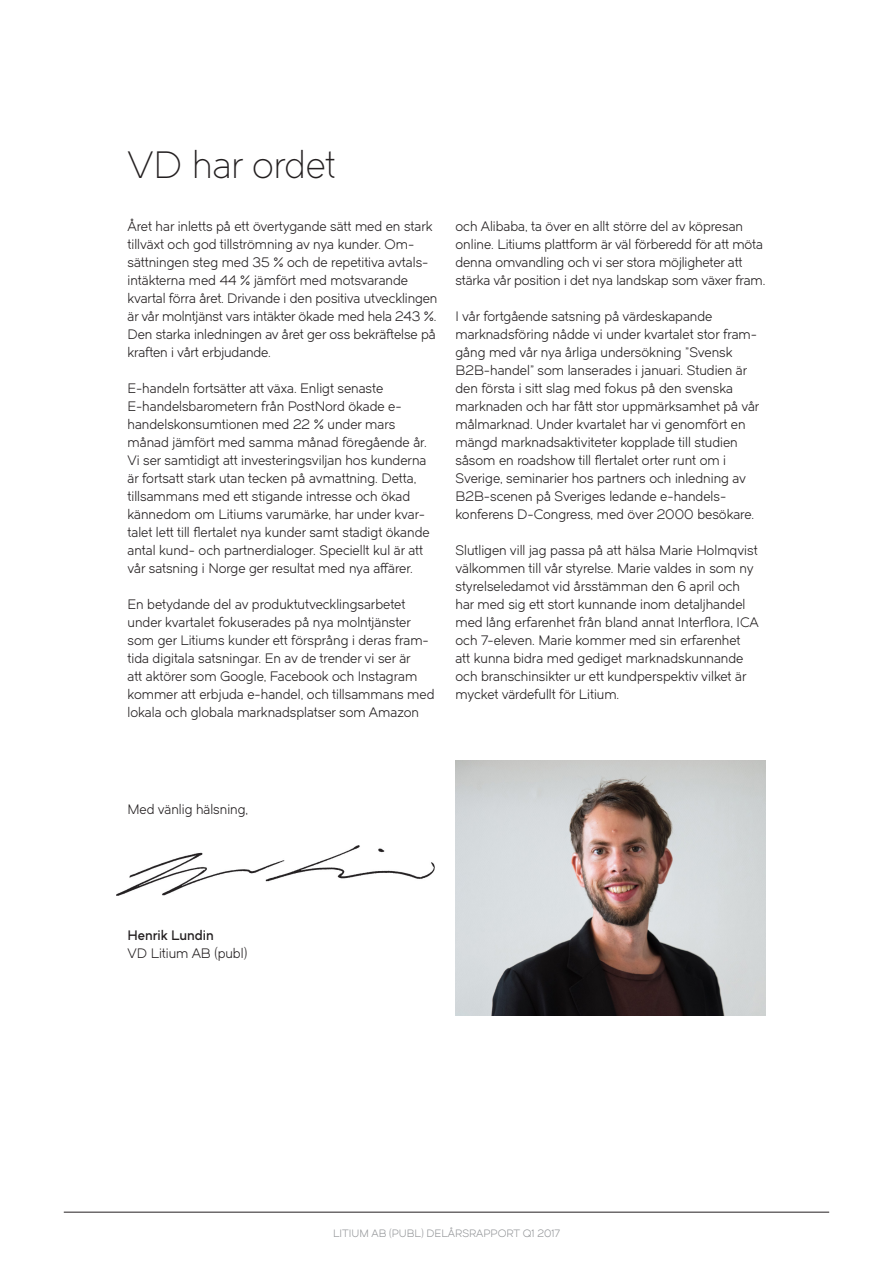
<style>
.page{position:relative;width:893px;height:1263px;background:#fff}
.page>*{position:absolute;margin:0;border:0;box-sizing:border-box;transform-origin:0 0}
.t1{font:37.5px "Dual 300";color:#231f20}
.t2{font:13.5px/18px "Dual 400";color:#231f20}
.t3{font:13.5px "Dual 600";color:#231f20}
.t4{font:10.5px "Dual 400";color:#939598}
</style>
<div class="page">
<hr style="left:64px;top:1212px;width:765px;height:1px;background:#231f20">
<img style="left:455px;top:761px;width:310px;height:255px">
<img style="left:116px;top:845px;width:319px;height:50px">
<p class="t1" style="left:128px;top:143px;width:209px">VD har ordet</p>
<p class="t2" style="left:128px;top:217px;width:307px">Året har inletts på ett övertygande sätt med en stark</p>
<p class="t2" style="left:128px;top:235px;width:288px">tillväxt och god tillströmning av nya kunder. Om-</p>
<p class="t2" style="left:128px;top:253px;width:302px">sättningen steg med 35 % och de repetitiva avtals&shy;intäkterna med 44 % jämfört med motsvarande</p>
<p class="t2" style="left:128px;top:289px;width:311px">kvartal förra året. Drivande i den positiva utvecklingen är vår molntjänst vars intäkter ökade med hela 243 %.<br>Den starka inledningen av året ger oss bekräftelse på kraften i vårt erbjudande.</p>
<p class="t2" style="left:128px;top:379px;width:257px">E-handeln fortsätter att växa. Enligt senaste</p>
<p class="t2" style="left:128px;top:397px;width:276px">E-handelsbarometern från PostNord ökade e-</p>
<p class="t2" style="left:128px;top:415px;width:304px">handelskonsumtionen med 22 % under mars månad jämfört med samma månad föregående år.<br>Vi ser samtidigt att investeringsviljan hos kunderna är fortsatt stark utan tecken på avmattning. Detta, tillsammans med ett stigande intresse och ökad kännedom om Litiums varumärke, har under kvar&shy;talet lett till flertalet nya kunder samt stadigt ökande antal kund- och partnerdialoger. Speciellt kul är att vår satsning i Norge ger resultat med nya affärer.</p>
<p class="t2" style="left:128px;top:595px;width:308px">En betydande del av produktutvecklingsarbetet under kvartalet fokuserades på nya molntjänster som ger Litiums kunder ett försprång i deras fram&shy;tida digitala satsningar. En av de trender vi ser är<br>att aktörer som Google, Facebook och Instagram kommer att erbjuda e-handel, och tillsammans med lokala och globala marknadsplatser som Amazon</p>
<p class="t2" style="left:455px;top:217px;width:311px">och Alibaba, ta över en allt större del av köpresan online. Litiums plattform är väl förberedd för att möta denna omvandling och vi ser stora möjligheter att stärka vår position i det nya landskap som växer fram.</p>
<p class="t2" style="left:455px;top:307px;width:303px">I vår fortgående satsning på värdeskapande marknadsföring nådde vi under kvartalet stor fram&shy;gång med vår nya årliga undersökning ”Svensk B2B-handel” som lanserades i januari. Studien är</p>
<p class="t2" style="left:455px;top:379px;width:305px">den första i sitt slag med fokus på den svenska marknaden och har fått stor uppmärksamhet på vår</p>
<p class="t2" style="left:455px;top:415px;width:292px">målmarknad. Under kvartalet har vi genomfört en</p>
<p class="t2" style="left:455px;top:433px;width:284px">mängd marknadsaktiviteter kopplade till studien</p>
<p class="t2" style="left:455px;top:451px;width:272px">såsom en roadshow till flertalet orter runt om i</p>
<p class="t2" style="left:455px;top:469px;width:292px">Sverige, seminarier hos partners och inledning av</p>
<p class="t2" style="left:455px;top:487px;width:300px">B2B-scenen på Sveriges ledande e-handels&shy;konferens D-Congress, med över 2000 besökare.</p>
<p class="t2" style="left:455px;top:541px;width:305px">Slutligen vill jag passa på att hälsa Marie Holmqvist välkommen till vår styrelse. Marie valdes in som ny styrelseledamot vid årsstämman den 6 april och har med sig ett stort kunnande inom detaljhandel med lång erfarenhet från bland annat Interflora, ICA och 7-eleven. Marie kommer med sin erfarenhet<br>att kunna bidra med gediget marknadskunnande och branschinsikter ur ett kundperspektiv vilket är mycket värdefullt för Litium.</p>
<p class="t2" style="left:128px;top:800px;width:122px">Med vänlig hälsning,</p>
<p class="t3" style="left:128px;top:926px;width:88px">Henrik Lundin</p>
<p class="t2" style="left:128px;top:944px;width:121px">VD Litium AB (publ)</p>
<p class="t4" style="left:333px;top:1227px;width:228px">LITIUM AB (PUBL) DELÅRSRAPPORT Q1 2017</p>
</div>
